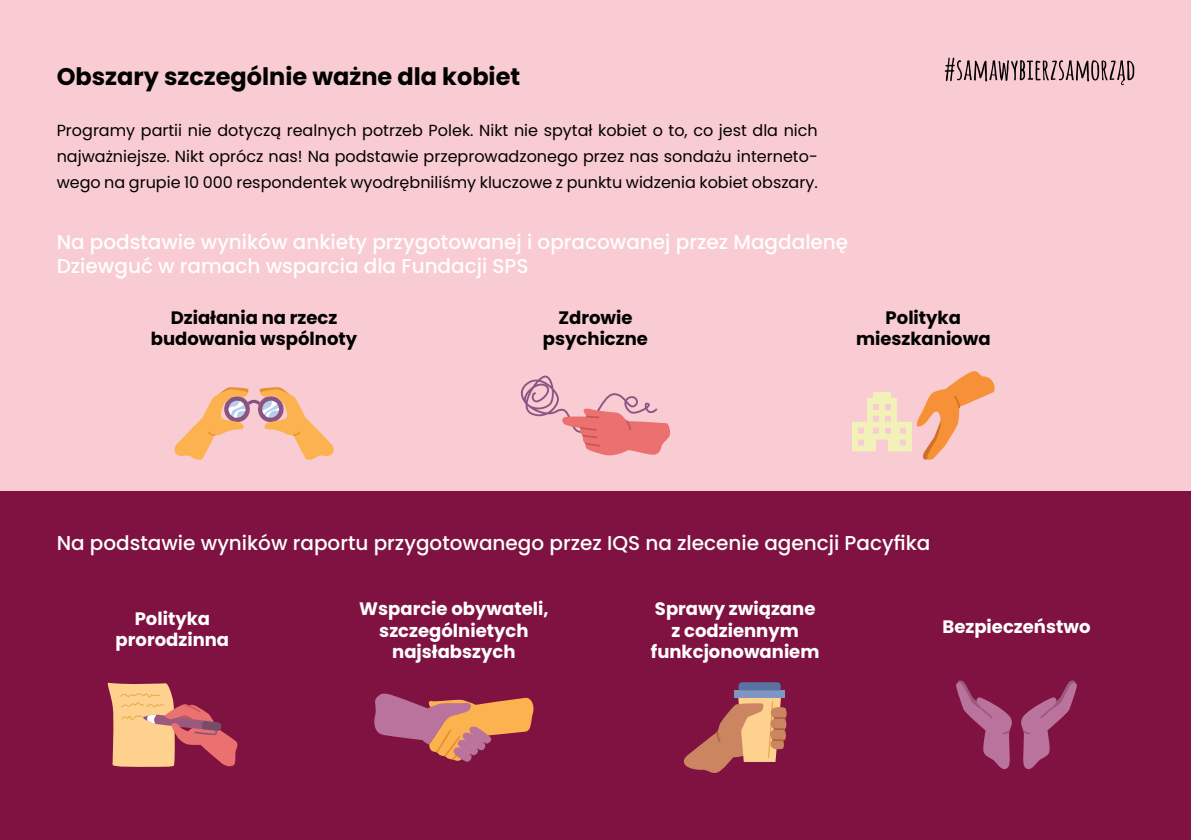
<style>
.page{position:relative;width:1191px;height:840px;background:#fff}
.page>*{position:absolute;margin:0;border:0;box-sizing:border-box;transform-origin:0 0}
.t1{font:700 24px "Poppins";color:#000}
.t2{font:500 20px/24px "Poppins";color:#fff}
.t3{font:700 18px/21.6px "Poppins";color:#fff;text-align:center}
.t4{font:700 18px/21.6px "Poppins";color:#000;text-align:center}
.t5{font:16px/26px "Poppins";color:#000;text-align:justify}
</style>
<div class="page">
<div style="left:0;top:0;width:1191px;height:839px;background:#f9cbd2"></div>
<div style="left:0;top:491px;width:1191px;height:348px;background:#7f1240"></div>
<svg style="left:174px;top:387px;width:160px;height:73px"></svg>
<svg style="left:520px;top:375px;width:150px;height:81px"></svg>
<svg style="left:852px;top:371px;width:143px;height:89px"></svg>
<svg style="left:107px;top:682px;width:131px;height:85px"></svg>
<svg style="left:374px;top:693px;width:160px;height:68px"></svg>
<div style="left:734px;top:690px;width:51px;height:7px;background:#8096c2"></div>
<svg style="left:738px;top:682px;width:42px;height:8px"></svg>
<svg style="left:683px;top:697px;width:104px;height:76px"></svg>
<svg style="left:956px;top:680px;width:121px;height:90px"></svg>
<svg style="left:944px;top:58px;width:190px;height:27px"></svg>
<h1 class="t1" style="left:57px;top:63px;width:465px">Obszary szczególnie ważne dla kobiet</h1>
<p class="t5" style="left:57px;top:117px;width:762px">Programy partii nie dotyczą realnych potrzeb Polek. Nikt nie spytał kobiet o to, co jest dla nich najważniejsze. Nikt oprócz nas! Na podstawie przeprowadzonego przez nas sondażu interneto&shy;wego na grupie 10 000 respondentek wyodrębniliśmy kluczowe z punktu widzenia kobiet obszary.</p>
<p class="t2" style="left:57px;top:230px;width:793px">Na podstawie wyników ankiety przygotowanej i opracowanej przez Magdalenę<br>Dziewguć w ramach wsparcia dla Fundacji SPS</p>
<p class="t4" style="left:151px;top:306px;width:208px">Działania na rzecz budowania wspólnoty</p>
<p class="t4" style="left:543px;top:306px;width:107px">Zdrowie psychiczne</p>
<p class="t4" style="left:856px;top:306px;width:136px">Polityka mieszkaniowa</p>
<p class="t2" style="left:57px;top:531px;width:875px">Na podstawie wyników raportu przygotowanego przez IQS na zlecenie agencji Pacyfika</p>
<p class="t3" style="left:116px;top:607px;width:115px">Polityka prorodzinna</p>
<p class="t3" style="left:359px;top:597px;width:191px">Wsparcie obywateli, szczególnietych najsłabszych</p>
<p class="t3" style="left:651px;top:597px;width:170px">Sprawy związane z codziennym funkcjonowaniem</p>
<p class="t3" style="left:942px;top:616px;width:149px">Bezpieczeństwo</p>
</div>
